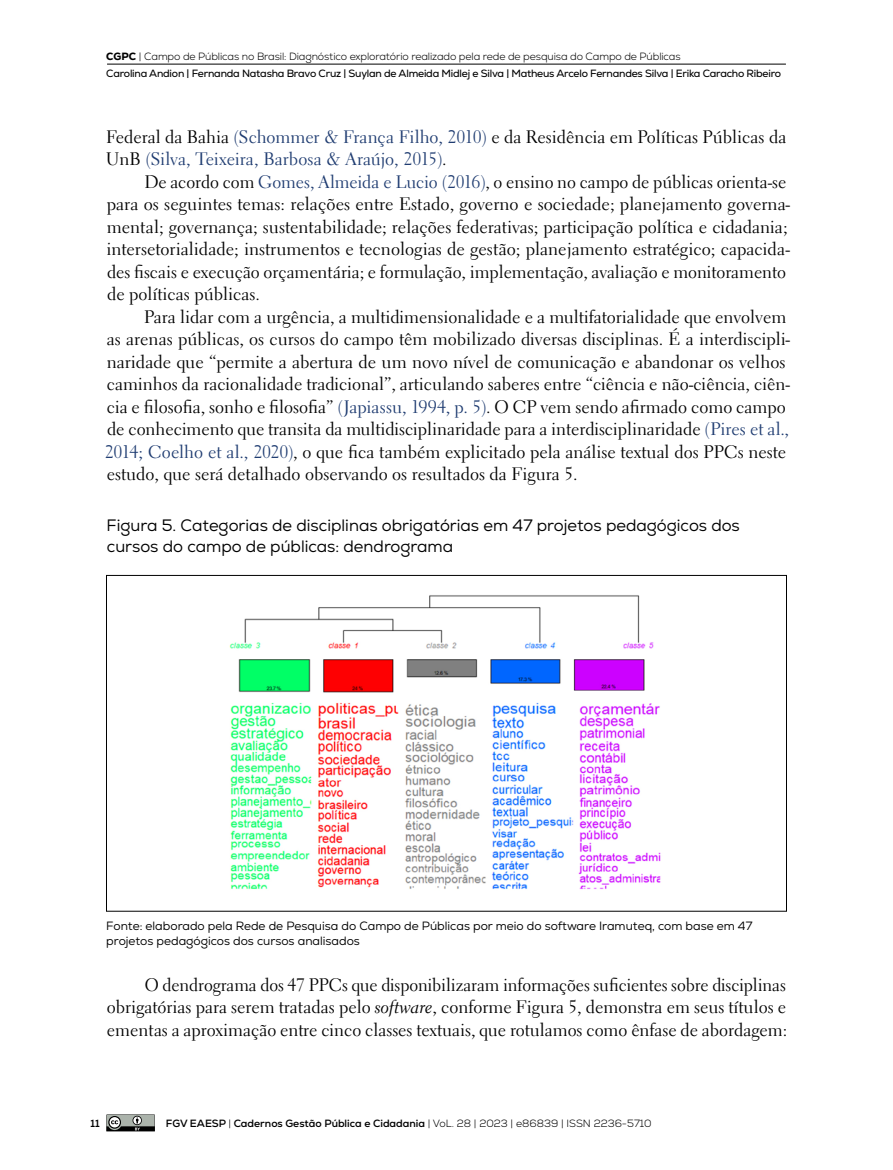
<style>
.page{position:relative;width:893px;height:1170px;background:#fff}
.page>*{position:absolute;margin:0;border:0;box-sizing:border-box;transform-origin:0 0}
.t1{font:18px/22.5px "Electra LT Std";color:#000}
.t2{font:18px/22.5px "Electra LT Std";color:#1f3c71}
.t3{font:16.5px/21px "Nexa";color:#000}
.t4{font:12px/15px "Nexa";color:#000}
.t5{font:10.5px/17.7px "Nexa";letter-spacing:-.02em;color:#000}
.t6{font:700 10.5px "Nexa";color:#000}
.s1{font-weight:800}
.s2{font-weight:300}
.s3{color:#000}
.s4{color:#1f3c71}
.s5{font-family:"Electra LT Std Cursive"}
</style>
<div class="page">
<hr style="left:107px;top:64px;width:679px;height:1px;background:#000">
<svg style="left:106px;top:1114px;width:49px;height:17px"></svg>
<img style="left:229px;top:595px;width:432px;height:295px">
<p class="t5" style="left:106px;top:47px;width:676px"><span class="s1">CGPC</span> <span class="s2">| Campo de Públicas no Brasil: Diagnóstico exploratório realizado pela rede de pesquisa do Campo de Públicas<br></span>Carolina Andion | Fernanda Natasha Bravo Cruz | Suylan de Almeida Midlej e Silva | Matheus Arcelo Fernandes Silva | Erika Caracho Ribeiro</p>
<p class="t2" style="left:106px;top:125px;width:682px"><span class="s3">Federal da Bahia</span> (Schommer &amp; França Filho, 2010) <span class="s3">e da Residência em Políticas Públicas da<br>UnB</span> (Silva, Teixeira, Barbosa &amp; Araújo, 2015)<span class="s3">.</span></p>
<p class="t1" style="left:106px;top:170px;width:685px;text-indent:38px">De acordo com <span class="s4">Gomes, Almeida e Lucio (2016)</span>, o ensino no campo de públicas orienta-se para os seguintes temas: relações entre Estado, governo e sociedade; planejamento governa&shy;mental; governança; sustentabilidade; relações federativas; participação política e cidadania; intersetorialidade; instrumentos e tecnologias de gestão; planejamento estratégico; capacida&shy;des fiscais e execução orçamentária; e formulação, implementação, avaliação e monitoramento de políticas públicas.</p>
<p class="t1" style="left:105px;top:305px;width:687px;text-indent:40px">Para lidar com a urgência, a multidimensionalidade e a multifatorialidade que envolvem as arenas públicas, os cursos do campo têm mobilizado diversas disciplinas. É a interdiscipli&shy;naridade que “permite a abertura de um novo nível de comunicação e abandonar os velhos caminhos da racionalidade tradicional”, articulando saberes entre “ciência e não-ciência, ciên&shy;cia e filosofia, sonho e filosofia” <span class="s4">(Japiassu, 1994, p. 5)</span>. O CP vem sendo afirmado como campo de conhecimento que transita da multidisciplinaridade para a interdisciplinaridade <span class="s4">(Pires et al., 2014; Coelho et al., 2020)</span>, o que fica também explicitado pela análise textual dos PPCs neste estudo, que será detalhado observando os resultados da Figura 5.</p>
<p class="t3" style="left:107px;top:515px;width:635px">Figura 5. Categorias de disciplinas obrigatórias em 47 projetos pedagógicos dos cursos do campo de públicas: dendrograma</p>
<p class="t4" style="left:106px;top:918px;width:648px">Fonte: elaborado pela Rede de Pesquisa do Campo de Públicas por meio do software Iramuteq, com base em 47 projetos pedagógicos dos cursos analisados</p>
<p class="t1" style="left:107px;top:973px;width:682px;text-align:justify;text-indent:38px">O dendrograma dos 47 PPCs que disponibilizaram informações suficientes sobre disciplinas obrigatórias para serem tratadas pelo <span class="s5">software</span>, conforme Figura 5, demonstra em seus títulos e ementas a aproximação entre cinco classes textuais, que rotulamos como ênfase de abordagem:</p>
<p class="t6" style="left:90px;top:1116px;width:11px">11</p>
<p class="t6" style="left:166px;top:1116px;width:487px">FGV EAESP <span class="s2">|</span> Cadernos Gestão Pública e Cidadania <span class="s2">| VoL. 28 | 2023 | e86839 | ISSN 2236-5710</span></p>
</div>
